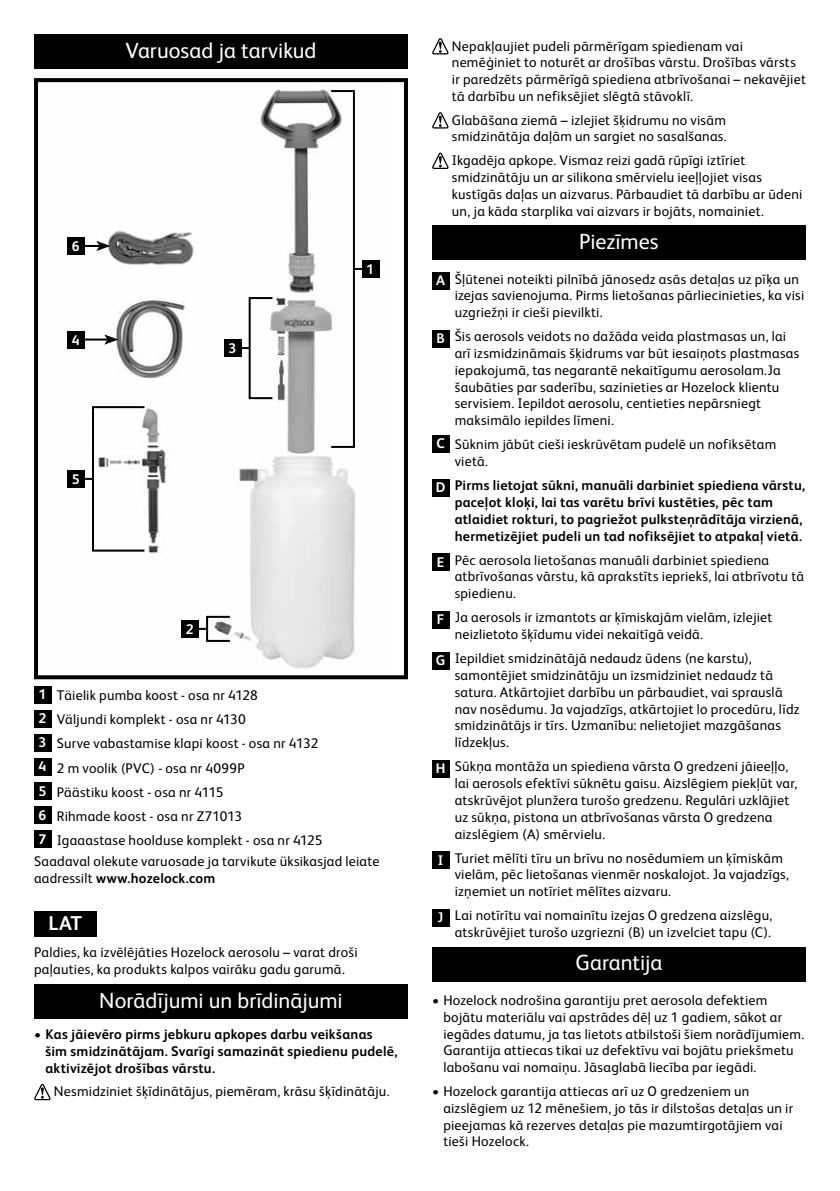
<style>
.page{position:relative;width:840px;height:1191px;background:#fff}
.page>*{position:absolute;margin:0;border:0;box-sizing:border-box;transform-origin:0 0}
.t1{font:22px "FS Albert Pro";color:#fff}
.t2{font:700 20px "FS Albert Pro";color:#fff}
.t3{font:14px/16.8px "FS Albert Pro";letter-spacing:.015em;color:#000}
.t4{font:700 14px/16.8px "FS Albert Pro";letter-spacing:.015em;color:#000}
.t5{font:700 14px "FS Albert Pro";color:#fff}
.s1{font-weight:700;color:#fff}
.s2{font-weight:700}
.s3{color:#fff}
</style>
<div class="page">
<div style="left:34px;top:34px;width:374px;height:34px;background:#000"></div>
<img style="left:67px;top:89px;width:313px;height:580px">
<div style="left:34px;top:78px;width:374px;height:601px;border:4px solid #000"></div>
<div style="left:362px;top:260px;width:17px;height:17px;background:#000"></div>
<div style="left:224px;top:339px;width:17px;height:17px;background:#000"></div>
<div style="left:182px;top:620px;width:17px;height:17px;background:#000"></div>
<div style="left:68px;top:470px;width:17px;height:17px;background:#000"></div>
<div style="left:68px;top:331px;width:17px;height:17px;background:#000"></div>
<div style="left:68px;top:237px;width:17px;height:17px;background:#000"></div>
<svg style="left:355px;top:268px;width:7px;height:2px"></svg>
<svg style="left:241px;top:347px;width:7px;height:2px"></svg>
<svg style="left:199px;top:628px;width:7px;height:2px"></svg>
<svg style="left:85px;top:478px;width:7px;height:2px"></svg>
<hr style="left:84px;top:338px;width:23px;height:2px;background:#000">
<svg style="left:104px;top:334px;width:14px;height:11px"></svg>
<svg style="left:85px;top:241px;width:25px;height:10px"></svg>
<div style="left:330px;top:90px;width:25px;height:358px;border:2px solid #000"></div>
<div style="left:248px;top:297px;width:25px;height:102px;border:2px solid #000"></div>
<div style="left:206px;top:616px;width:25px;height:26px;border:2px solid #000"></div>
<div style="left:92px;top:406px;width:53px;height:145px;border:2px solid #000"></div>
<div style="left:34px;top:686px;width:17px;height:17px;background:#000"></div>
<div style="left:34px;top:710px;width:17px;height:17px;background:#000"></div>
<div style="left:34px;top:734px;width:17px;height:17px;background:#000"></div>
<div style="left:34px;top:758px;width:17px;height:17px;background:#000"></div>
<div style="left:34px;top:782px;width:17px;height:17px;background:#000"></div>
<div style="left:34px;top:806px;width:17px;height:17px;background:#000"></div>
<div style="left:34px;top:830px;width:17px;height:17px;background:#000"></div>
<div style="left:34px;top:910px;width:62px;height:26px;background:#000"></div>
<div style="left:34px;top:984px;width:374px;height:34px;background:#000"></div>
<svg style="left:34px;top:1083px;width:17px;height:17px"></svg>
<svg style="left:432px;top:38px;width:16px;height:17px"></svg>
<svg style="left:432px;top:112px;width:16px;height:17px"></svg>
<svg style="left:432px;top:152px;width:16px;height:17px"></svg>
<div style="left:432px;top:225px;width:373px;height:34px;background:#000"></div>
<div style="left:432px;top:272px;width:17px;height:17px;background:#000"></div>
<div style="left:432px;top:330px;width:17px;height:17px;background:#000"></div>
<div style="left:432px;top:435px;width:17px;height:17px;background:#000"></div>
<div style="left:432px;top:479px;width:17px;height:17px;background:#000"></div>
<div style="left:432px;top:553px;width:17px;height:17px;background:#000"></div>
<div style="left:432px;top:611px;width:17px;height:17px;background:#000"></div>
<div style="left:432px;top:652px;width:17px;height:17px;background:#000"></div>
<div style="left:432px;top:760px;width:17px;height:17px;background:#000"></div>
<div style="left:432px;top:851px;width:17px;height:17px;background:#000"></div>
<div style="left:432px;top:909px;width:17px;height:17px;background:#000"></div>
<div style="left:432px;top:947px;width:373px;height:34px;background:#000"></div>
<h1 class="t1" style="left:125px;top:34px;width:192px">Varuosad ja tarvikud</h1>
<p class="t5" style="left:72px;top:236px;width:9px">6</p>
<p class="t5" style="left:72px;top:330px;width:9px">4</p>
<p class="t5" style="left:72px;top:469px;width:9px">5</p>
<p class="t5" style="left:228px;top:338px;width:9px">3</p>
<p class="t5" style="left:186px;top:619px;width:9px">2</p>
<p class="t5" style="left:366px;top:259px;width:9px">1</p>
<p class="t3" style="left:39px;top:682px;width:285px;line-height:24px"><span class="s1">1</span> Täielik pumba koost - osa nr 4128<br><span class="s1">2</span> Väljundi komplekt - osa nr 4130<br><span class="s1">3</span> Surve vabastamise klapi koost - osa nr 4132<br><span class="s1">4</span> 2 m voolik (PVC) - osa nr 4099P<br><span class="s1">5</span> Päästiku koost - osa nr 4115<br><span class="s1">6</span> Rihmade koost - osa nr Z71013<br><span class="s1">7</span> Igaaastase hoolduse komplekt - osa nr 4125</p>
<p class="t3" style="left:34px;top:851px;width:347px">Saadaval olekute varuosade ja tarvikute üksikasjad leiate aadressilt <span class="s2">www.hozelock.com</span></p>
<h2 class="t2" style="left:48px;top:909px;width:35px">LAT</h2>
<p class="t3" style="left:34px;top:943px;width:325px">Paldies, ka izvēlējāties Hozelock aerosolu – varat droši paļauties, ka produkts kalpos vairāku gadu garumā.</p>
<h1 class="t1" style="left:99px;top:984px;width:245px">Norādījumi un brīdinājumi</h1>
<p class="t4" style="left:45px;top:1025px;width:353px;text-indent:-11px">• Kas jāievēro pirms jebkuru apkopes darbu veikšanas šim smidzinātājam. Svarīgi samazināt spiedienu pudelē, aktivizējot drošības vārstu.</p>
<p class="t3" style="left:54px;top:1082px;width:337px">Nesmidziniet šķīdinātājus, piemēram, krāsu šķīdinātāju.</p>
<p class="t3" style="left:451px;top:36px;width:355px">Nepakļaujiet pudeli pārmērīgam spiedienam vai nemēģiniet to noturēt ar drošības vārstu. Drošības vārsts ir paredzēts pārmērīgā spiediena atbrīvošanai – nekavējiet tā darbību un nefiksējiet slēgtā stāvoklī.</p>
<p class="t3" style="left:451px;top:110px;width:276px">Glabāšana ziemā – izlejiet šķidrumu no visām smidzinātāja daļām un sargiet no sasalšanas.</p>
<p class="t3" style="left:451px;top:151px;width:352px">Ikgadēja apkope. Vismaz reizi gadā rūpīgi iztīriet smidzinātāju un ar silikona smērvielu ieeļļojiet visas kustīgās daļas un aizvarus. Pārbaudiet tā darbību ar ūdeni un, ja kāda starplika vai aizvars ir bojāts, nomainiet.</p>
<h1 class="t1" style="left:578px;top:226px;width:81px">Piezīmes</h1>
<p class="t3" style="left:454px;top:269px;width:351px;text-indent:-19px"><span class="s1">A</span> Šļūtenei noteikti pilnībā jānosedz asās detaļas uz pīķa un izejas savienojuma. Pirms lietošanas pārliecinieties, ka visi uzgriežņi ir cieši pievilkti.</p>
<p class="t3" style="left:454px;top:327px;width:346px;text-indent:-18px"><span class="s1">B</span> Šis aerosols veidots no dažāda veida plastmasas un, lai arī izsmidzināmais šķidrums var būt iesaiņots plastmasas iepakojumā, tas negarantē nekaitīgumu aerosolam.Ja šaubāties par saderību, sazinieties ar Hozelock klientu servisiem. Iepildot aerosolu, centieties nepārsniegt maksimālo iepildes līmeni.</p>
<p class="t3" style="left:454px;top:435px;width:323px;text-indent:-18px"><span class="s1">C</span> Sūknim jābūt cieši ieskrūvētam pudelē un nofiksētam vietā.</p>
<p class="t4" style="left:454px;top:476px;width:352px;text-indent:-19px"><span class="s3">D</span> Pirms lietojat sūkni, manuāli darbiniet spiediena vārstu, paceļot kloķi, lai tas varētu brīvi kustēties, pēc tam atlaidiet rokturi, to pagriežot pulksteņrādītāja virzienā, hermetizējiet pudeli un tad nofiksējiet to atpakaļ vietā.</p>
<p class="t3" style="left:454px;top:550px;width:350px;text-indent:-18px"><span class="s1">E</span> Pēc aerosola lietošanas manuāli darbiniet spiediena atbrīvošanas vārstu, kā aprakstīts iepriekš, lai atbrīvotu tā spiedienu.</p>
<p class="t3" style="left:454px;top:608px;width:319px;text-indent:-18px"><span class="s1">F</span> Ja aerosols ir izmantots ar ķīmiskajām vielām, izlejiet neizlietoto šķīdumu videi nekaitīgā veidā.</p>
<p class="t3" style="left:454px;top:649px;width:346px;text-indent:-19px"><span class="s1">G</span> Iepildiet smidzinātājā nedaudz ūdens (ne karstu), samontējiet smidzinātāju un izsmidziniet nedaudz tā satura. Atkārtojiet darbību un pārbaudiet, vai sprauslā nav nosēdumu. Ja vajadzīgs, atkārtojiet |o procedūru, līdz smidzinātājs ir tīrs. Uzmanību: nelietojiet mazgāšanas līdzekļus.</p>
<p class="t3" style="left:454px;top:757px;width:344px;text-indent:-19px"><span class="s1">H</span> Sūkņa montāža un spiediena vārsta O gredzeni jāieeļļo, lai aerosols efektīvi sūknētu gaisu. Aizslēgiem piekļūt var, atskrūvējot plunžera turošo gredzenu. Regulāri uzklājiet uz sūkņa, pistona un atbrīvošanas vārsta O gredzena aizslēgiem (A) smērvielu.</p>
<p class="t3" style="left:454px;top:848px;width:335px;text-indent:-17px"><span class="s1">I</span> Turiet mēlīti tīru un brīvu no nosēdumiem un ķīmiskām vielām, pēc lietošanas vienmēr noskalojot. Ja vajadzīgs, izņemiet un notīriet mēlītes aizvaru.</p>
<p class="t3" style="left:437px;top:906px;width:336px;text-align:right"><span class="s1">J</span> Lai notīrītu vai nomainītu izejas O gredzena aizslēgu, atskrūvējiet turošo uzgriezni (B) un izvelciet tapu (C).</p>
<h1 class="t1" style="left:575px;top:947px;width:89px">Garantija</h1>
<p class="t3" style="left:443px;top:990px;width:362px;text-indent:-11px">• Hozelock nodrošina garantiju pret aerosola defektiem bojātu materiālu vai apstrādes dēļ uz 1 gadiem, sākot ar iegādes datumu, ja tas lietots atbilstoši šiem norādījumiem.<br>Garantija attiecas tikai uz defektīvu vai bojātu priekšmetu labošanu vai nomaiņu. Jāsaglabā liecība par iegādi.</p>
<p class="t3" style="left:443px;top:1081px;width:351px;text-indent:-11px">• Hozelock garantija attiecas arī uz O gredzeniem un aizslēgiem uz 12 mēnešiem, jo tās ir dilstošas detaļas un ir pieejamas kā rezerves detaļas pie mazumtirgotājiem vai tieši Hozelock.</p>
</div>
